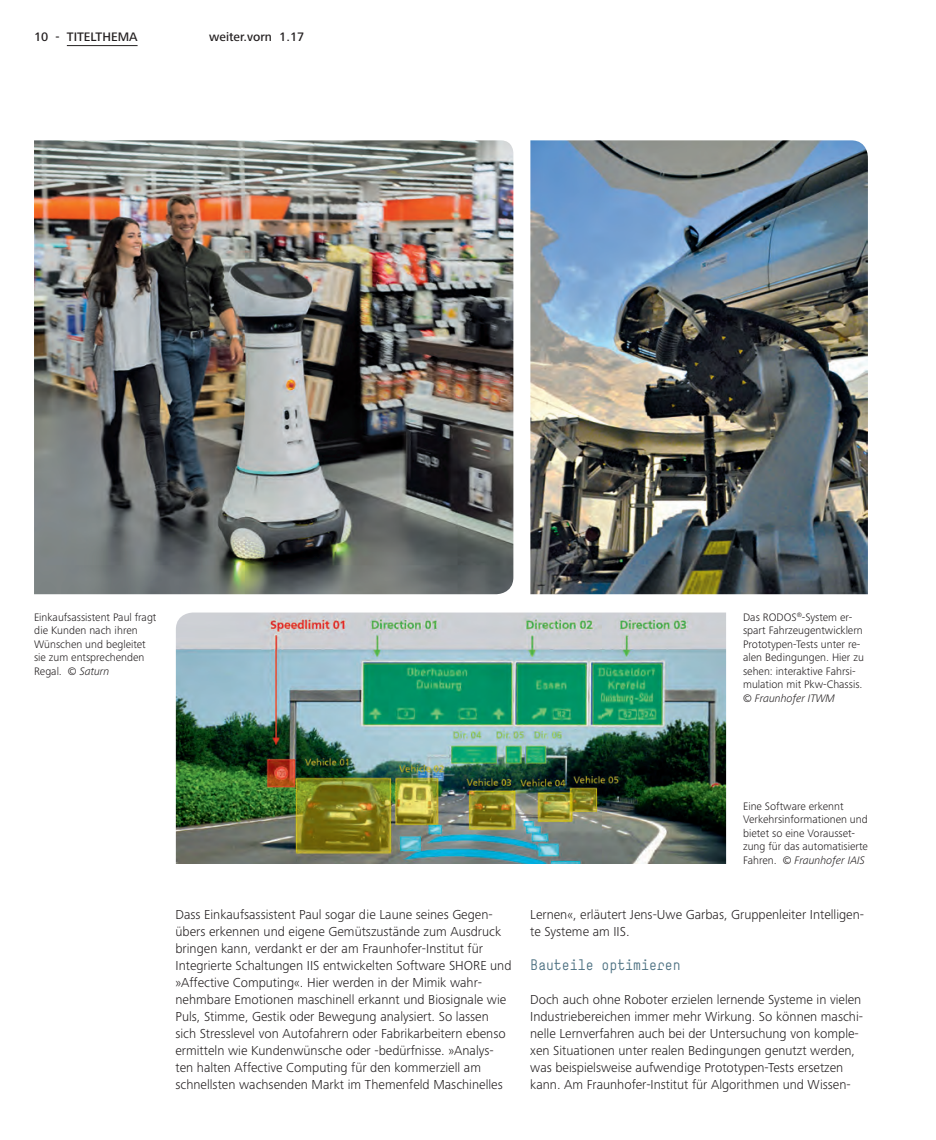
<style>
.page{position:relative;width:936px;height:1140px;background:#fff}
.page>*{position:absolute;margin:0;border:0;box-sizing:border-box;transform-origin:0 0}
.Zwischenüberschrift{font:15px "Simple";color:#4d7182}
.Fließtext{font:300 13.5px/17px "Frutiger Next Pro";color:#231f20}
.t1{font:500 12.75px "Frutiger Next Pro";color:#231f20}
.BU{font:300 11.25px/13.5px "Frutiger Next Pro";color:#231f20}
.s1{font-style:italic}
</style>
<div class="page">
<hr style="left:67px;top:45px;width:71px;height:1px;background:#231f20">
<img style="left:34px;top:140px;width:479px;height:454px">
<img style="left:530px;top:140px;width:337px;height:454px">
<img style="left:176px;top:612px;width:550px;height:252px">
<p class="t1" style="left:34px;top:30px;width:105px">10 - TITELTHEMA</p>
<p class="t1" style="left:209px;top:30px;width:97px">weiter.vorn 1.17</p>
<p class="BU" style="left:34px;top:610px;width:124px">Einkaufsassistent Paul fragt die Kunden nach ihren<br>Wünschen und begleitet sie zum entsprechenden<br>Regal. <span class="s1">© Saturn</span></p>
<p class="BU" style="left:743px;top:610px;width:122px">Das RODOS<sup>®</sup>-System er&shy;spart Fahrzeugentwicklern<br>Prototypen-Tests unter re&shy;alen Bedingungen. Hier zu sehen: interaktive Fahrsi&shy;mulation mit Pkw-Chassis. <span class="s1">© Fraunhofer ITWM</span></p>
<p class="BU" style="left:743px;top:799px;width:126px">Eine Software erkennt<br>Verkehrsinformationen und bietet so eine Vorausset&shy;zung für das automatisierte<br>Fahren. <span class="s1">© Fraunhofer IAIS</span></p>
<p class="Fließtext" style="left:175px;top:905px;width:337px">Dass Einkaufsassistent Paul sogar die Laune seines Gegen&shy;übers erkennen und eigene Gemütszustände zum Ausdruck bringen kann, verdankt er der am Fraunhofer-Institut für Integrierte Schaltungen IIS entwickelten Software SHORE und »Affective Computing«. Hier werden in der Mimik wahr&shy;nehmbare Emotionen maschinell erkannt und Biosignale wie Puls, Stimme, Gestik oder Bewegung analysiert. So lassen sich Stresslevel von Autofahrern oder Fabrikarbeitern ebenso ermitteln wie Kundenwünsche oder -bedürfnisse. »Analys&shy;ten halten Affective Computing für den kommerziell am schnellsten wachsenden Markt im Themenfeld Maschinelles</p>
<p class="Fließtext" style="left:530px;top:905px;width:335px">Lernen«, erläutert Jens-Uwe Garbas, Gruppenleiter Intelligen&shy;te Systeme am IIS.</p>
<p class="Zwischenüberschrift" style="left:530px;top:955px;width:152px">Bauteile optimieren</p>
<p class="Fließtext" style="left:530px;top:990px;width:334px">Doch auch ohne Roboter erzielen lernende Systeme in vielen Industriebereichen immer mehr Wirkung. So können maschi&shy;nelle Lernverfahren auch bei der Untersuchung von komple&shy;xen Situationen unter realen Bedingungen genutzt werden, was beispielsweise aufwendige Prototypen-Tests ersetzen kann. Am Fraunhofer-Institut für Algorithmen und Wissen-</p>
</div>
